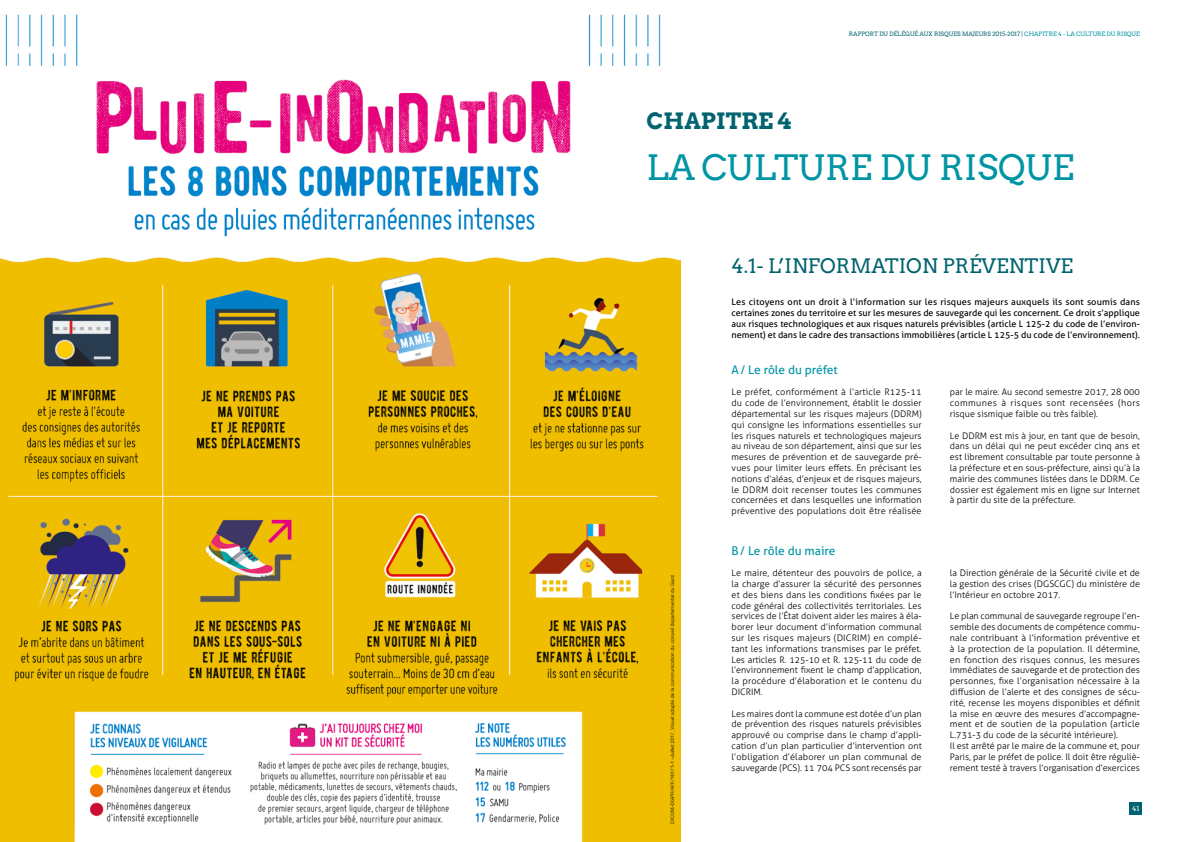
<style>
.page{position:relative;width:1191px;height:842px;background:#fff}
.page>*{position:absolute;margin:0;border:0;box-sizing:border-box;transform-origin:0 0}
.t1{font:35px "Arvo";color:#0095a5}
.t2{font:700 22.5px "Arvo";color:#00636f}
.t3{font:20px "Arvo";color:#00636f}
.t4{font:12px "Aller";color:#0095a5}
.t5{font:300 9px/10.8px "Aller";color:#000;text-align:justify}
.t6{font:9px/10.8px "Aller";color:#000;text-align:justify}
.t7{font:7px "Arvo";color:#fff}
.t8{font:6px "Arvo";color:#00636f}
.s1{color:#0095a5}
</style>
<div class="page">
<img style="left:0;top:14px;width:680px;height:828px">
<div style="left:1129px;top:802px;width:13px;height:13px;background:#00636f"></div>
<div style="left:629px;top:91px;width:349px;height:110px;background:#fff"></div>
<div style="left:283px;top:0;width:103px;height:77px;background:#fff"></div>
<h2 class="t2" style="left:646px;top:108px;width:85px">CHAPITRE</h2>
<h2 class="t2" style="left:778px;top:108px;width:15px">4</h2>
<p class="t8" style="left:849px;top:30px;width:292px">RAPPORT DU DÉLÉGUÉ AUX RISQUES MAJEURS 2015-2017 | <span class="s1">CHAPITRE 4 - LA CULTURE DU RISQUE</span></p>
<h1 class="t1" style="left:646px;top:147px;width:429px">LA CULTURE DU RISQUE</h1>
<h3 class="t3" style="left:731px;top:254px;width:343px">4.1- L’INFORMATION PRÉVENTIVE</h3>
<p class="t6" style="left:731px;top:297px;width:410px">Les citoyens ont un droit à l’information sur les risques majeurs auxquels ils sont soumis dans certaines zones du territoire et sur les mesures de sauvegarde qui les concernent. Ce droit s’applique aux risques technologiques et aux risques naturels prévisibles (article L 125-2 du code de l’environ&shy;nement) et dans le cadre des transactions immobilières (article L 125-5 du code de l’environnement).</p>
<h3 class="t4" style="left:731px;top:362px;width:108px">A/ Le rôle du préfet</h3>
<p class="t5" style="left:731px;top:387px;width:192px">Le préfet, conformément à l’article R125-11 du code de l’environnement, établit le dossier départemental sur les risques majeurs (DDRM) qui consigne les informations essentielles sur les risques naturels et technologiques majeurs au niveau de son département, ainsi que sur les mesures de prévention et de sauvegarde pré&shy;vues pour limiter leurs effets. En précisant les notions d’aléas, d’enjeux et de risques majeurs, le DDRM doit recenser toutes les communes concernées et dans lesquelles une information préventive des populations doit être réalisée</p>
<p class="t5" style="left:950px;top:387px;width:191px">par le maire. Au second semestre 2017, 28 000 communes à risques sont recensées (hors risque sismique faible ou très faible).</p>
<p class="t5" style="left:950px;top:430px;width:191px">Le DDRM est mis à jour, en tant que de besoin, dans un délai qui ne peut excéder cinq ans et est librement consultable par toute personne à la préfecture et en sous-préfecture, ainsi qu’à la mairie des communes listées dans le DDRM. Ce dossier est également mis en ligne sur Internet à partir du site de la préfecture.</p>
<h3 class="t4" style="left:731px;top:543px;width:105px">B/ Le rôle du maire</h3>
<p class="t5" style="left:731px;top:568px;width:192px">Le maire, détenteur des pouvoirs de police, a la charge d’assurer la sécurité des personnes et des biens dans les conditions fixées par le code général des collectivités territoriales. Les services de l’État doivent aider les maires à éla&shy;borer leur document d’information communal sur les risques majeurs (DICRIM) en complé&shy;tant les informations transmises par le préfet.<br>Les articles R. 125-10 et R. 125-11 du code de l’environnement fixent le champ d’application, la procédure d’élaboration et le contenu du DICRIM.</p>
<p class="t5" style="left:731px;top:708px;width:192px">Les maires dont la commune est dotée d’un plan de prévention des risques naturels prévisibles approuvé ou comprise dans le champ d’appli&shy;cation d’un plan particulier d’intervention ont l’obligation d’élaborer un plan communal de sauvegarde (PCS). 11 704 PCS sont recensés par</p>
<p class="t5" style="left:950px;top:568px;width:191px">la Direction générale de la Sécurité civile et de la gestion des crises (DGSCGC) du ministère de l’Intérieur en octobre 2017.</p>
<p class="t5" style="left:950px;top:611px;width:192px;text-align:left">Le plan communal de sauvegarde regroupe l’en&shy;semble des documents de compétence commu&shy;nale contribuant à l’information préventive et à la protection de la population. Il détermine, en fonction des risques connus, les mesures immédiates de sauvegarde et de protection des personnes, fixe l’organisation nécessaire à la diffusion de l’alerte et des consignes de sécu&shy;rité, recense les moyens disponibles et définit la mise en œuvre des mesures d’accompagne&shy;ment et de soutien de la population (article L.731-3 du code de la sécurité intérieure).<br>Il est arrêté par le maire de la commune et, pour Paris, par le préfet de police. Il doit être réguliè&shy;rement testé à travers l’organisation d’exercices</p>
<p class="t7" style="left:1132px;top:805px;width:9px">41</p>
</div>
